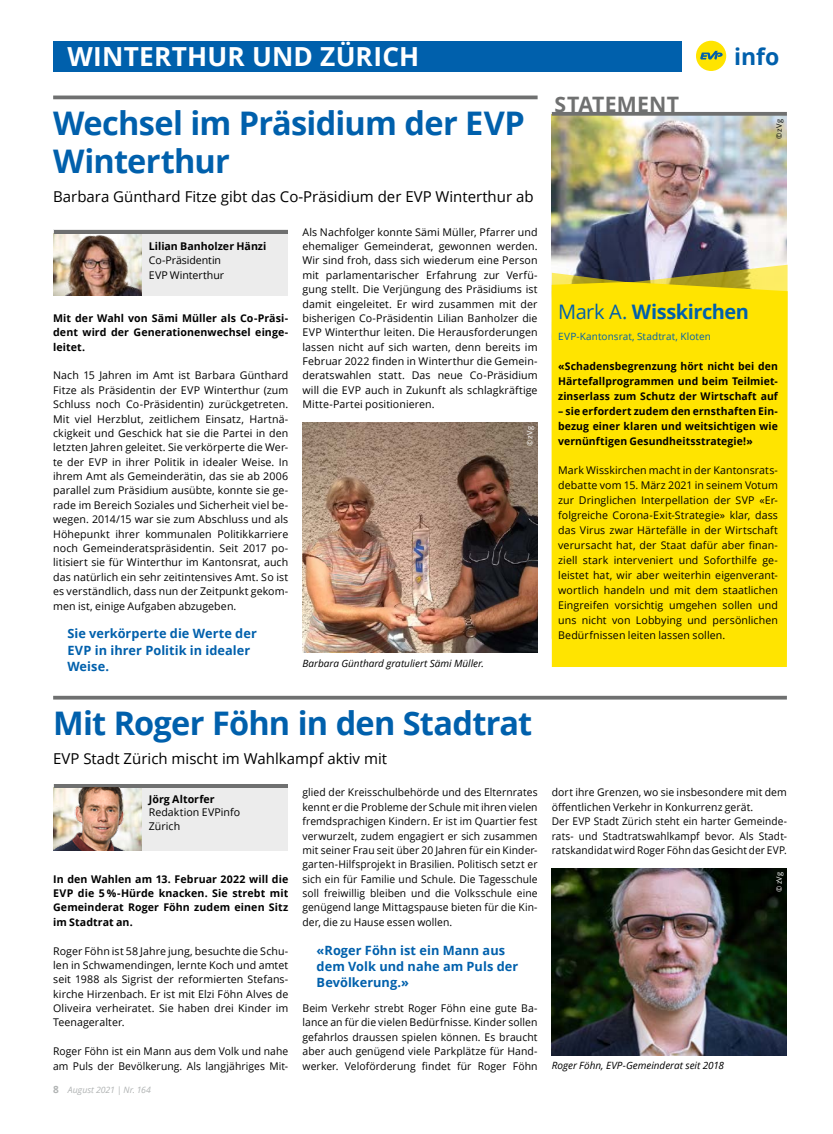
<style>
.page{position:relative;width:833px;height:1134px;background:#fff}
.page>*{position:absolute;margin:0;border:0;box-sizing:border-box;transform-origin:0 0}
.t1{font:700 32.5px/38.8px "Open Sans";letter-spacing:-.025em;color:#0060ac}
.t2{font:700 26.25px "Open Sans";letter-spacing:.005em;color:#fff}
.t3{font:700 23px "Open Sans";color:#0060ac}
.t4{font:700 21.25px "Open Sans";letter-spacing:.01em;color:#6f7070}
.t5{font:700 20px "Open Sans";letter-spacing:-.02em;color:#0060ac}
.t6{font:15px "Open Sans";color:#000}
.t7{font:700 12.75px/16.2px "Open Sans";letter-spacing:.005em;color:#0060ac}
.t8{font:10.62px/14.4px "Open Sans";letter-spacing:.01em;color:#000;text-align:justify}
.t9{font:700 10.62px/14.4px "Open Sans";letter-spacing:.01em;color:#000;text-align:justify}
.t10{font:10.62px/14.4px "Open Sans";letter-spacing:-.01em;color:#000}
.t11{font:italic 10px "Open Sans";color:#000}
.t12{font:10px "Open Sans";letter-spacing:.005em;color:#0060ac}
.t13{font:italic 8.75px "Open Sans";color:#b1b4b4}
.t14{font:7.5px "Open Sans";letter-spacing:.02em;color:#fff}
.t15{font:7.5px "Open Sans";color:#000}
.s1{font-weight:400}
.s2{font-weight:700;font-style:normal;font-size:10px}
</style>
<div class="page">
<div style="left:696px;top:41px;width:30px;height:30px;background:#ffe400;border-radius:50%"></div>
<svg style="left:700px;top:51px;width:22px;height:9px"></svg>
<div style="left:53px;top:41px;width:628px;height:30px;background:#0060ac"></div>
<img style="left:552px;top:116px;width:235px;height:149px">
<svg style="left:552px;top:265px;width:235px;height:8px;background:#7b7b78"></svg>
<svg style="left:552px;top:273px;width:235px;height:9px;background:#9f974d"></svg>
<div style="left:53px;top:784px;width:234px;height:66px;background:#ececec"></div>
<img style="left:53px;top:787px;width:88px;height:63px">
<hr style="left:54px;top:784px;width:233px;height:3px;background:#6f7070">
<div style="left:53px;top:230px;width:234px;height:66px;background:#ececec"></div>
<img style="left:53px;top:233px;width:88px;height:63px">
<hr style="left:54px;top:230px;width:233px;height:3px;background:#6f7070">
<hr style="left:53px;top:96px;width:484px;height:3px;background:#6f7070">
<hr style="left:53px;top:696px;width:734px;height:3px;background:#6f7070">
<div style="left:551px;top:282px;width:236px;height:385px;background:#ffe400"></div>
<svg style="left:552px;top:112px;width:235px;height:4px"></svg>
<img style="left:302px;top:423px;width:235px;height:230px">
<img style="left:552px;top:868px;width:235px;height:187px">
<h2 class="t2" style="left:67px;top:38px;width:353px">WINTERTHUR UND ZÜRICH</h2>
<h1 class="t1" style="left:53px;top:103px;width:473px">Wechsel im Präsidium der EVP<br>Winterthur</h1>
<h3 class="t6" style="left:53px;top:186px;width:482px">Barbara Günthard Fitze gibt das Co-Präsidium der EVP Winterthur ab</h3>
<p class="t9" style="left:149px;top:239px;width:119px">Lilian Banholzer Hänzi</p>
<p class="t10" style="left:149px;top:253px;width:77px">Co-Präsidentin<br>EVP Winterthur</p>
<p class="t9" style="left:53px;top:311px;width:237px">Mit der Wahl von Sämi Müller als Co-Präsi&shy;dent wird der Generationenwechsel einge&shy;leitet.</p>
<p class="t8" style="left:53px;top:368px;width:237px">Nach 15 Jahren im Amt ist Barbara Günthard Fitze als Präsidentin der EVP Winterthur (zum Schluss noch Co-Präsidentin) zurückgetreten.<br>Mit viel Herzblut, zeitlichem Einsatz, Hartnä&shy;ckigkeit und Geschick hat sie die Partei in den letzten Jahren geleitet. Sie verkörperte die Wer&shy;te der EVP in ihrer Politik in idealer Weise. In ihrem Amt als Gemeinderätin, das sie ab 2006 parallel zum Präsidium ausübte, konnte sie ge&shy;rade im Bereich Soziales und Sicherheit viel be&shy;wegen. 2014/15 war sie zum Abschluss und als Höhepunkt ihrer kommunalen Politikkarriere noch Gemeinderatspräsidentin. Seit 2017 po&shy;litisiert sie für Winterthur im Kantonsrat, auch das natürlich ein sehr zeitintensives Amt. So ist es verständlich, dass nun der Zeitpunkt gekom&shy;men ist, einige Aufgaben abzugeben.</p>
<p class="t7" style="left:67px;top:625px;width:191px">Sie verkörperte die Werte der<br>EVP in ihrer Politik in idealer<br>Weise.</p>
<p class="t8" style="left:302px;top:224px;width:237px">Als Nachfolger konnte Sämi Müller, Pfarrer und ehemaliger Gemeinderat, gewonnen werden.<br>Wir sind froh, dass sich wiederum eine Person mit parlamentarischer Erfahrung zur Verfü&shy;gung stellt. Die Verjüngung des Präsidiums ist damit eingeleitet. Er wird zusammen mit der bisherigen Co-Präsidentin Lilian Banholzer die EVP Winterthur leiten. Die Herausforderungen lassen nicht auf sich warten, denn bereits im Februar 2022 finden in Winterthur die Gemein&shy;deratswahlen statt. Das neue Co-Präsidium will die EVP auch in Zukunft als schlagkräftige Mitte-Partei positionieren.</p>
<p class="t14" style="left:524px;top:446px;width:22px;rotate:-90deg">© zVg</p>
<p class="t11" style="left:302px;top:656px;width:183px">Barbara Günthard gratuliert Sämi Müller.</p>
<h3 class="t4" style="left:554px;top:89px;width:126px">STATEMENT</h3>
<h3 class="t3" style="left:734px;top:40px;width:47px">info</h3>
<p class="t15" style="left:774px;top:139px;width:22px;rotate:-90deg">© zVg</p>
<h3 class="t5" style="left:558px;top:298px;width:192px"><span class="s1">Mark A.</span> Wisskirchen</h3>
<p class="t12" style="left:558px;top:330px;width:154px">EVP-Kantonsrat, Stadtrat, Kloten</p>
<p class="t9" style="left:558px;top:358px;width:221px;line-height:15px">«Schadensbegrenzung hört nicht bei den Härtefallprogrammen und beim Teilmiet&shy;zinserlass zum Schutz der Wirtschaft auf</p>
<p class="t9" style="left:558px;top:403px;width:221px;line-height:15px">– sie erfordert zudem den ernsthaften Ein&shy;bezug einer klaren und weitsichtigen wie vernünftigen Gesundheitsstrategie!»</p>
<p class="t8" style="left:558px;top:462px;width:221px;line-height:15px">Mark Wisskirchen macht in der Kantonsrats&shy;debatte vom 15. März 2021 in seinem Votum zur Dringlichen Interpellation der SVP «Er&shy;folgreiche Corona-Exit-Strategie» klar, dass das Virus zwar Härtefälle in der Wirtschaft verursacht hat, der Staat dafür aber finan&shy;ziell stark interveniert und Soforthilfe ge&shy;leistet hat, wir aber weiterhin eigenverant&shy;wortlich handeln und mit dem staatlichen Eingreifen vorsichtig umgehen sollen und uns nicht von Lobbying und persönlichen Bedürfnissen leiten lassen sollen.</p>
<h1 class="t1" style="left:53px;top:703px;width:480px">Mit Roger Föhn in den Stadtrat</h1>
<h3 class="t6" style="left:53px;top:748px;width:335px">EVP Stadt Zürich mischt im Wahlkampf aktiv mit</h3>
<p class="t9" style="left:149px;top:791px;width:67px">Jörg Altorfer</p>
<p class="t8" style="left:149px;top:805px;width:93px;line-height:13.8px">Redaktion EVPinfo<br>Zürich</p>
<p class="t9" style="left:53px;top:871px;width:237px">In den Wahlen am 13. Februar 2022 will die EVP die 5 %-Hürde knacken. Sie strebt mit Gemeinderat Roger Föhn zudem einen Sitz im Stadtrat an.</p>
<p class="t8" style="left:53px;top:943px;width:237px">Roger Föhn ist 58 Jahre jung, besuchte die Schu&shy;len in Schwamendingen, lernte Koch und amtet seit 1988 als Sigrist der reformierten Stefans&shy;kirche Hirzenbach. Er ist mit Elzi Föhn Alves de Oliveira verheiratet. Sie haben drei Kinder im Teenageralter.</p>
<p class="t8" style="left:53px;top:1044px;width:237px">Roger Föhn ist ein Mann aus dem Volk und nahe am Puls der Bevölkerung. Als langjähriges Mit-</p>
<p class="t13" style="left:53px;top:1084px;width:99px"><span class="s2">8</span> August 2021 | Nr. 164</p>
<p class="t8" style="left:302px;top:785px;width:237px">glied der Kreisschulbehörde und des Elternrates kennt er die Probleme der Schule mit ihren vielen fremdsprachigen Kindern. Er ist im Quartier fest verwurzelt, zudem engagiert er sich zusammen mit seiner Frau seit über 20 Jahren für ein Kinder&shy;garten-Hilfsprojekt in Brasilien. Politisch setzt er sich ein für Familie und Schule. Die Tagesschule soll freiwillig bleiben und die Volksschule eine genügend lange Mittagspause bieten für die Kin&shy;der, die zu Hause essen wollen.</p>
<p class="t7" style="left:317px;top:941px;width:203px">«Roger Föhn ist ein Mann aus dem Volk und nahe am Puls der<br>Bevölkerung.»</p>
<p class="t8" style="left:302px;top:1001px;width:237px">Beim Verkehr strebt Roger Föhn eine gute Ba&shy;lance an für die vielen Bedürfnisse. Kinder sollen gefahrlos draussen spielen können. Es braucht aber auch genügend viele Parkplätze für Hand&shy;werker. Veloförderung findet für Roger Föhn</p>
<p class="t8" style="left:552px;top:785px;width:237px;text-align:left">dort ihre Grenzen, wo sie insbesondere mit dem öffentlichen Verkehr in Konkurrenz gerät.<br>Der EVP Stadt Zürich steht ein harter Gemeinde&shy;rats- und Stadtratswahlkampf bevor. Als Stadt&shy;ratskandidat wird Roger Föhn das Gesicht der EVP.</p>
<p class="t14" style="left:774px;top:892px;width:22px;rotate:-90deg">© zVg</p>
<p class="t11" style="left:552px;top:1059px;width:174px">Roger Föhn, EVP-Gemeinderat seit 2018</p>
</div>
